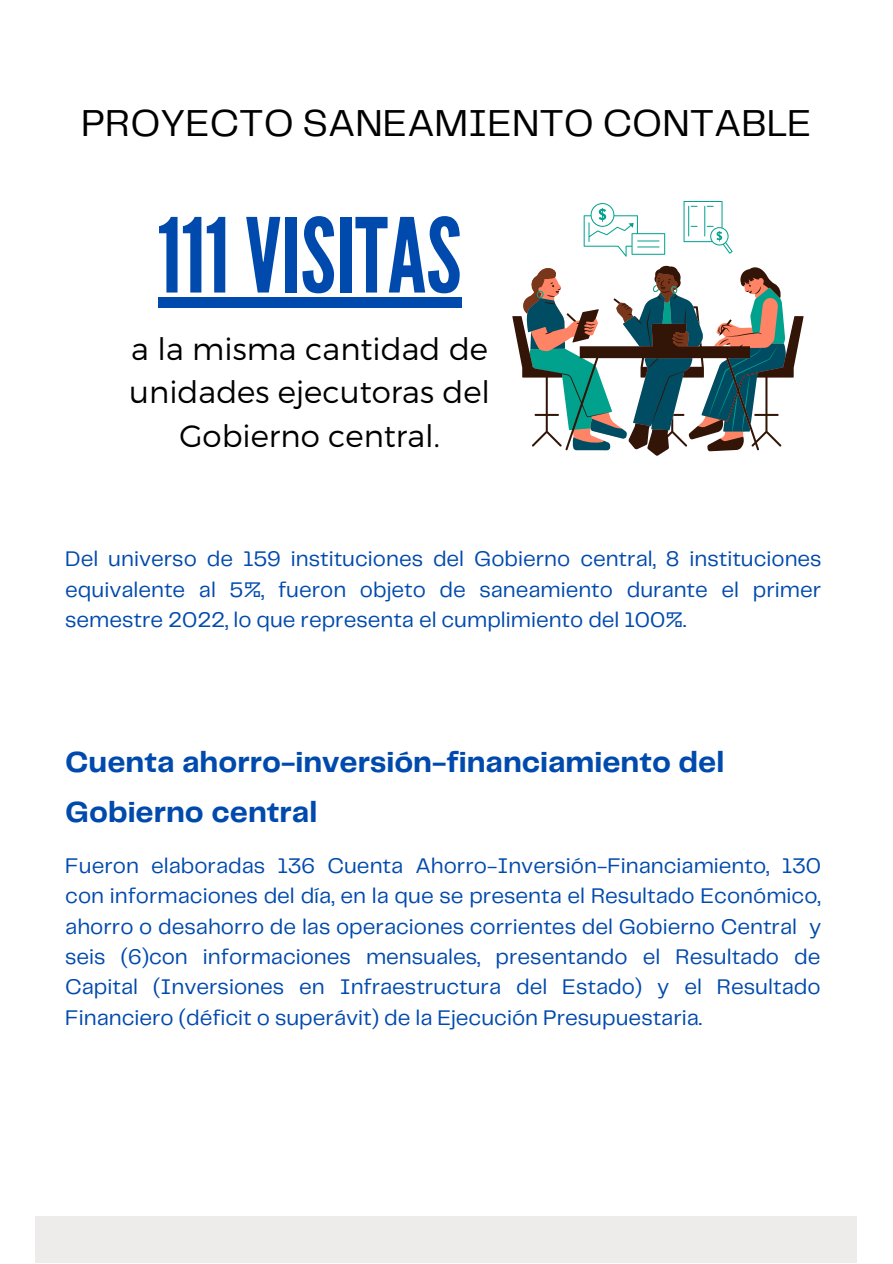
<style>
.page{position:relative;width:893px;height:1264px;background:#fff}
.page>*{position:absolute;margin:0;border:0;box-sizing:border-box;transform-origin:0 0}
.t1{font:102.9px "League Gothic";color:#004aad}
.t2{font:39px "Telegraf";color:#000}
.t3{font:300 30.9px/43px "Montserrat";color:#000;text-align:center}
.t4{font:700 30.15px/49.5px "Telegraf";color:#004aad}
.t5{font:22.05px/30.3px "Telegraf";color:#004aad;text-align:justify}
</style>
<div class="page">
<div style="left:36px;top:1216px;width:820px;height:46px;background:#eeebeb"></div>
<svg style="left:583px;top:201px;width:150px;height:56px"></svg>
<svg style="left:512px;top:265px;width:291px;height:191px"></svg>
<div style="left:158px;top:298px;width:87px;height:10px;background:#004aad"></div>
<div style="left:245px;top:298px;width:216px;height:10px;background:#004aad"></div>
<h2 class="t2" style="left:81px;top:107px;width:731px">PROYECTO SANEAMIENTO CONTABLE</h2>
<h1 class="t1" style="left:158px;top:196px;width:305px">111VISITAS</h1>
<h3 class="t3" style="left:129px;top:326px;width:362px">a la misma cantidad de unidades ejecutoras del<br>Gobierno central.</h3>
<p class="t5" style="left:65px;top:544px;width:757px">Del universo de 159 instituciones del Gobierno central, 8 instituciones equivalente al 5%, fueron objeto de saneamiento durante el primer semestre 2022, lo que representa el cumplimiento del 100%.</p>
<h3 class="t4" style="left:65px;top:739px;width:660px">Cuenta ahorro-inversión-financiamiento del<br>Gobierno central</h3>
<p class="t5" style="left:65px;top:851px;width:757px">Fueron elaboradas 136 Cuenta Ahorro-Inversión-Financiamiento, 130 con informaciones del día, en la que se presenta el Resultado Económico, ahorro o desahorro de las operaciones corrientes del Gobierno Central y seis (6)con informaciones mensuales, presentando el Resultado de Capital (Inversiones en Infraestructura del Estado) y el Resultado Financiero (déficit o superávit) de la Ejecución Presupuestaria.</p>
</div>
